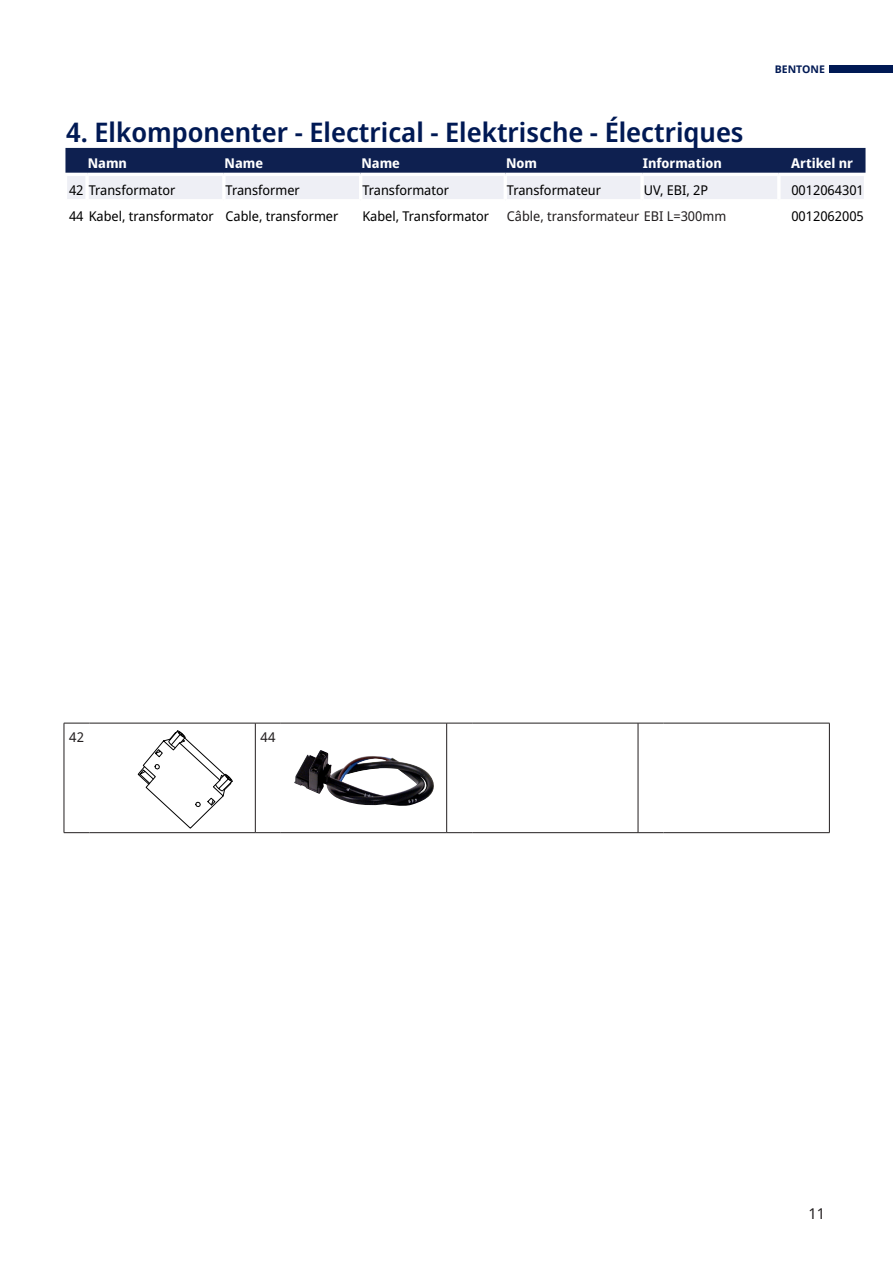
<style>
.page{position:relative;width:893px;height:1263px;background:#fff}
.page>*{position:absolute;margin:0;border:0;box-sizing:border-box;transform-origin:0 0}
.Rubrik_1{font:600 27px "Noto Sans Display";color:#001954}
.t1{font:15px "Noto Sans";color:#231f20}
.Brödtext{font:13.5px "Noto Sans Display";color:#000}
.Brödtext-2{font:700 13.5px "Noto Sans Display";color:#fff}
.Brödtext-3{font:13.5px "Noto Sans Display";color:#231f20}
.Brödtext-4{font:13.5px "Noto Sans";color:#231f20}
.t2{font:700 10.5px "Noto Sans";color:#001954}
</style>
<div class="page">
<div style="left:829px;top:66px;width:64px;height:7px;background:#001954"></div>
<svg style="left:65px;top:723px;width:24px;height:1px"></svg>
<hr style="left:64px;top:723px;width:1px;height:109px;background:#231f20">
<hr style="left:89px;top:723px;width:166px;height:1px;background:#231f20">
<svg style="left:256px;top:723px;width:25px;height:1px"></svg>
<hr style="left:255px;top:723px;width:1px;height:109px;background:#231f20">
<hr style="left:281px;top:723px;width:166px;height:1px;background:#231f20">
<svg style="left:447px;top:723px;width:25px;height:1px"></svg>
<hr style="left:446px;top:723px;width:1px;height:109px;background:#231f20">
<hr style="left:472px;top:723px;width:166px;height:1px;background:#231f20">
<svg style="left:639px;top:723px;width:24px;height:1px"></svg>
<hr style="left:638px;top:723px;width:1px;height:109px;background:#231f20">
<hr style="left:663px;top:723px;width:167px;height:1px;background:#231f20">
<hr style="left:829px;top:723px;width:1px;height:109px;background:#231f20">
<svg style="left:64px;top:832px;width:25px;height:1px"></svg>
<hr style="left:89px;top:832px;width:166px;height:1px;background:#231f20">
<svg style="left:255px;top:832px;width:26px;height:1px"></svg>
<hr style="left:281px;top:832px;width:166px;height:1px;background:#231f20">
<svg style="left:447px;top:832px;width:25px;height:1px"></svg>
<hr style="left:472px;top:832px;width:166px;height:1px;background:#231f20">
<svg style="left:638px;top:832px;width:25px;height:1px"></svg>
<hr style="left:663px;top:832px;width:167px;height:1px;background:#231f20">
<svg style="left:138px;top:730px;width:94px;height:98px"></svg>
<img style="left:294px;top:750px;width:140px;height:56px">
<svg style="left:65px;top:148px;width:800px;height:51px;background:#79839e"></svg>
<hr style="left:64px;top:173px;width:23px;height:3px;background:#fff">
<hr style="left:87px;top:173px;width:137px;height:3px;background:#fff">
<hr style="left:224px;top:173px;width:137px;height:3px;background:#fff">
<hr style="left:361px;top:173px;width:144px;height:3px;background:#fff">
<hr style="left:505px;top:173px;width:137px;height:3px;background:#fff">
<hr style="left:642px;top:173px;width:137px;height:3px;background:#fff">
<hr style="left:779px;top:173px;width:88px;height:3px;background:#fff">
<hr style="left:64px;top:176px;width:3px;height:23px;background:#fff">
<hr style="left:85px;top:176px;width:4px;height:23px;background:#fff">
<hr style="left:222px;top:176px;width:4px;height:23px;background:#fff">
<hr style="left:359px;top:176px;width:3px;height:23px;background:#fff">
<hr style="left:504px;top:176px;width:3px;height:23px;background:#fff">
<hr style="left:640px;top:176px;width:4px;height:23px;background:#fff">
<hr style="left:777px;top:176px;width:4px;height:23px;background:#fff">
<hr style="left:864px;top:176px;width:3px;height:23px;background:#fff">
<p class="t2" style="left:775px;top:62px;width:52px">BENTONE</p>
<p class="Rubrik_1" style="left:66px;top:113px;width:679px">4. Elkomponenter - Electrical - Elektrische - Électriques</p>
<p class="Brödtext-2" style="left:88px;top:154px;width:41px">Namn</p>
<p class="Brödtext-2" style="left:225px;top:154px;width:40px">Name</p>
<p class="Brödtext-2" style="left:361px;top:154px;width:40px">Name</p>
<p class="Brödtext-2" style="left:506px;top:154px;width:32px">Nom</p>
<p class="Brödtext-2" style="left:643px;top:154px;width:80px">Information</p>
<p class="Brödtext-2" style="left:791px;top:154px;width:63px">Artikel nr</p>
<p class="Brödtext" style="left:69px;top:180px;width:108px">42 Transformator</p>
<p class="Brödtext" style="left:226px;top:180px;width:76px">Transformer</p>
<p class="Brödtext" style="left:362px;top:180px;width:88px">Transformator</p>
<p class="Brödtext" style="left:507px;top:180px;width:96px">Transformateur</p>
<p class="Brödtext" style="left:644px;top:180px;width:66px">UV, EBI, 2P</p>
<p class="Brödtext" style="left:791px;top:180px;width:74px">0012064301</p>
<p class="Brödtext" style="left:69px;top:207px;width:146px">44 Kabel, transformator</p>
<p class="Brödtext" style="left:226px;top:207px;width:114px">Cable, transformer</p>
<p class="Brödtext" style="left:362px;top:207px;width:128px">Kabel, Transformator</p>
<p class="Brödtext-3" style="left:507px;top:207px;width:221px">Câble, transformateur EBI L=300mm</p>
<p class="Brödtext" style="left:791px;top:207px;width:74px">0012062005</p>
<p class="Brödtext-4" style="left:69px;top:728px;width:16px">42</p>
<p class="Brödtext-4" style="left:261px;top:728px;width:16px">44</p>
<p class="t1" style="left:808px;top:1203px;width:18px">11</p>
</div>
